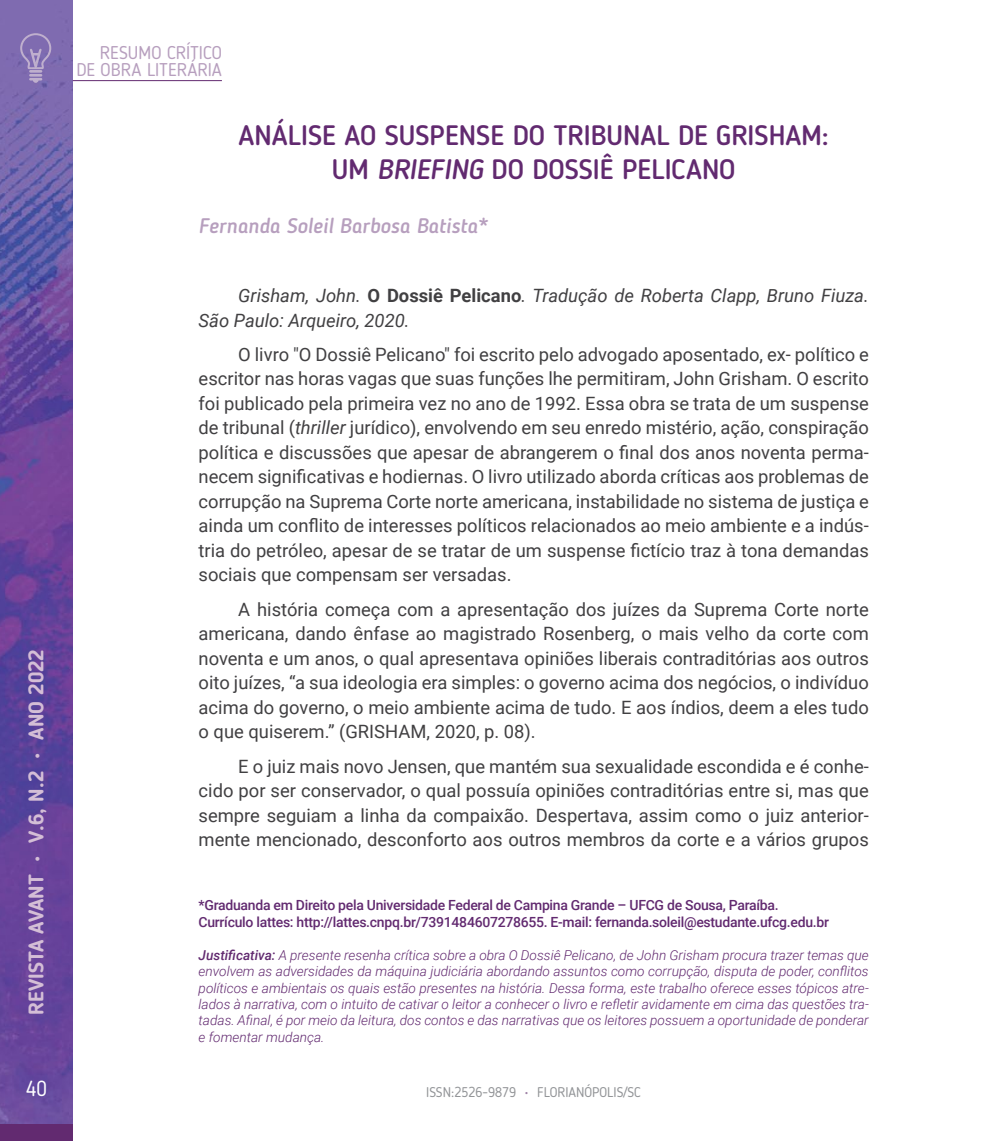
<style>
.page{position:relative;width:993px;height:1141px;background:#fff}
.page>*{position:absolute;margin:0;border:0;box-sizing:border-box;transform-origin:0 0}
.t1{font:500 28px/33.6px "Blogger Sans";color:#622a70;text-align:center}
.t2{font:italic 500 21px "Blogger Sans";color:#b79fbe}
.t3{font:700 21px "Blogger Sans";color:#d4bed6}
.t4{font:21px "Blogger Sans";color:#fff}
.t5{font:18.38px/24.5px "Roboto";color:#414042;text-align:justify}
.t6{font:italic 18.38px/24.5px "Roboto";color:#414042}
.t7{font:18.38px/17.5px "Blogger Sans";color:#b79fbe;text-align:right}
.t8{font:500 14px/16.8px "Roboto";letter-spacing:-.02em;color:#622a70}
.t9{font:14px "Blogger Sans";color:#939598}
.t10{font:italic 300 13.65px/16.4px "Roboto";color:#622a70;text-align:justify}
.s1{font-style:italic}
.s2{font-weight:700;font-style:normal}
.s3{font-weight:500}
.s4{color:#9e81a5}
</style>
<div class="page">
<div style="left:0;top:1033px;width:73px;height:108px;background:#622a70"></div>
<img style="left:0;top:0;width:73px;height:1124px">
<svg style="left:20px;top:33px;width:31px;height:50px;background:#8f7cb7"></svg>
<hr style="left:73px;top:80px;width:149px;height:1px;background:#622a70">
<p class="t7" style="left:76px;top:44px;width:147px">RESUMO CRÍTICO<br>DE OBRA LITERÁRIA</p>
<p class="t3" style="left:24px;top:1015px;width:367px;rotate:-90deg">REVISTA AVANT • V.6, N.2 • ANO 2022</p>
<h1 class="t1" style="left:238px;top:119px;width:591px">ANÁLISE AO SUSPENSE DO TRIBUNAL DE GRISHAM:<br>UM <span class="s1">BRIEFING</span> DO DOSSIÊ PELICANO</h1>
<p class="t2" style="left:198px;top:213px;width:291px">Fernanda Soleil Barbosa Batista*</p>
<p class="t6" style="left:198px;top:283px;width:671px;text-indent:40px">Grisham, John. <span class="s2">O Dossiê Pelicano</span>. Tradução de Roberta Clapp, Bruno Fiuza.<br>São Paulo: Arqueiro, 2020.</p>
<p class="t5" style="left:198px;top:341px;width:671px;text-indent:40px">O livro "O Dossiê Pelicano" foi escrito pelo advogado aposentado, ex- político e escritor nas horas vagas que suas funções lhe permitiram, John Grisham. O escrito foi publicado pela primeira vez no ano de 1992. Essa obra se trata de um suspense de tribunal (<span class="s1">thriller</span> jurídico), envolvendo em seu enredo mistério, ação, conspiração política e discussões que apesar de abrangerem o final dos anos noventa perma&shy;necem significativas e hodiernas. O livro utilizado aborda críticas aos problemas de corrupção na Suprema Corte norte americana, instabilidade no sistema de justiça e ainda um conflito de interesses políticos relacionados ao meio ambiente e a indús&shy;tria do petróleo, apesar de se tratar de um suspense fictício traz à tona demandas sociais que compensam ser versadas.</p>
<p class="t5" style="left:198px;top:596px;width:671px;text-indent:40px">A história começa com a apresentação dos juízes da Suprema Corte norte americana, dando ênfase ao magistrado Rosenberg, o mais velho da corte com noventa e um anos, o qual apresentava opiniões liberais contraditórias aos outros oito juízes, “a sua ideologia era simples: o governo acima dos negócios, o indivíduo acima do governo, o meio ambiente acima de tudo. E aos índios, deem a eles tudo o que quiserem.” (GRISHAM, 2020, p. 08).</p>
<p class="t5" style="left:198px;top:753px;width:671px;text-indent:40px">E o juiz mais novo Jensen, que mantém sua sexualidade escondida e é conhe&shy;cido por ser conservador, o qual possuía opiniões contraditórias entre si, mas que sempre seguiam a linha da compaixão. Despertava, assim como o juiz anterior&shy;mente mencionado, desconforto aos outros membros da corte e a vários grupos</p>
<p class="t8" style="left:198px;top:896px;width:631px">*Graduanda em Direito pela Universidade Federal de Campina Grande – UFCG de Sousa, Paraíba.<br>Currículo lattes: http://lattes.cnpq.br/7391484607278655. E-mail: fernanda.soleil@estudante.ufcg.edu.br</p>
<p class="t10" style="left:198px;top:946px;width:671px"><span class="s3">Justificativa:</span> A presente resenha crítica sobre a obra O Dossiê Pelicano, de John Grisham procura trazer temas que envolvem as adversidades da máquina judiciária abordando assuntos como corrupção, disputa de poder, conflitos políticos e ambientais os quais estão presentes na história. Dessa forma, este trabalho oferece esses tópicos atre&shy;lados à narrativa, com o intuito de cativar o leitor a conhecer o livro e refletir avidamente em cima das questões tra&shy;tadas. Afinal, é por meio da leitura, dos contos e das narrativas que os leitores possuem a oportunidade de ponderar e fomentar mudança.</p>
<p class="t4" style="left:26px;top:1076px;width:23px">40</p>
<p class="t9" style="left:426px;top:1084px;width:216px">ISSN:2526-9879 <span class="s4">•</span> FLORIANÓPOLIS/SC</p>
</div>
